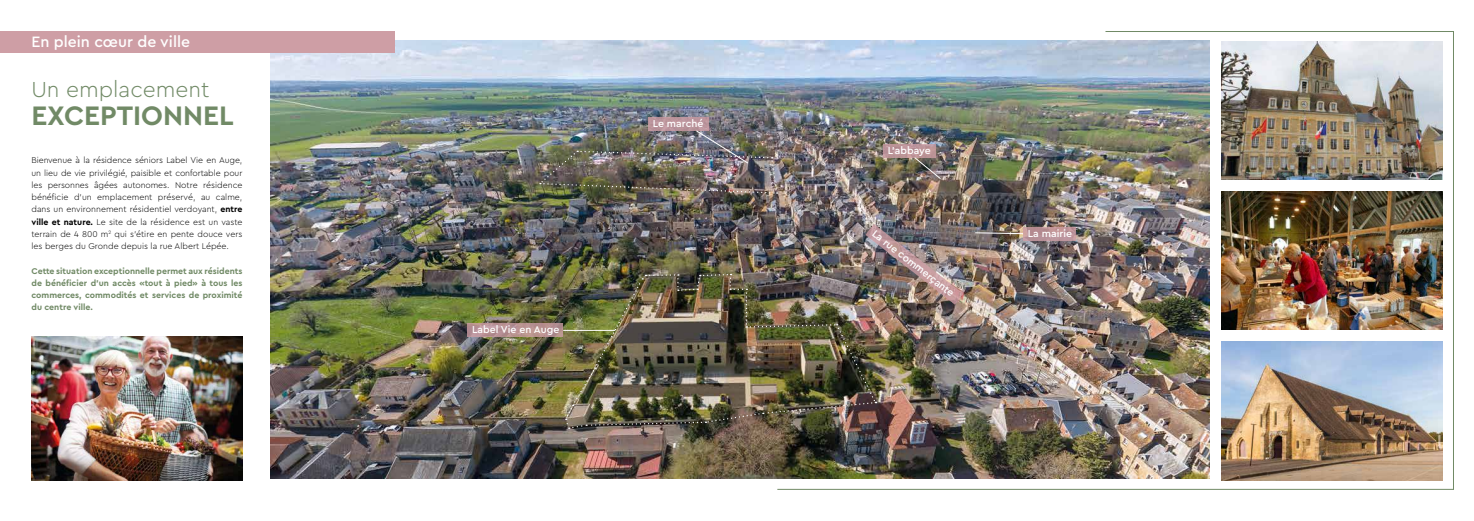
<style>
.page{position:relative;width:1474px;height:521px;background:#fff}
.page>*{position:absolute;margin:0;border:0;box-sizing:border-box;transform-origin:0 0}
.t1{font:700 28px "Cera Pro";color:#718a66}
.t2{font:300 22.75px "Cera Pro";color:#718a66}
.t3{font:500 15.75px "Cera Pro";color:#fff}
.t4{font:500 10.5px "Cera Pro";color:#fff}
.t5{font:300 8.75px/12.2px "Cera Pro";color:#000;text-align:justify}
.t6{font:700 8.75px/12.2px "Cera Pro";color:#718a66;text-align:justify}
.s1{font-weight:700}
</style>
<div class="page">
<svg style="left:776px;top:31px;width:678px;height:459px"></svg>
<img style="left:270px;top:41px;width:939px;height:438px">
<div style="left:0;top:32px;width:394px;height:21px;background:#ce9ea5"></div>
<svg style="left:467px;top:323px;width:96px;height:14px"></svg>
<div style="left:648px;top:117px;width:60px;height:13px;background:#bc959c"></div>
<svg style="left:882px;top:144px;width:53px;height:14px"></svg>
<svg style="left:1023px;top:227px;width:52px;height:14px"></svg>
<img style="left:565px;top:224px;width:398px;height:205px">
<hr style="left:563px;top:330px;width:52px;height:1px;background:#fff">
<img style="left:539px;top:130px;width:238px;height:64px">
<svg style="left:913px;top:156px;width:28px;height:24px"></svg>
<svg style="left:974px;top:232px;width:49px;height:3px"></svg>
<img style="left:32px;top:336px;width:210px;height:144px">
<img style="left:1221px;top:42px;width:221px;height:137px">
<img style="left:1221px;top:192px;width:221px;height:138px">
<img style="left:1221px;top:341px;width:221px;height:139px">
<h3 class="t3" style="left:32px;top:32px;width:160px">En plein cœur de ville</h3>
<h2 class="t2" style="left:32px;top:74px;width:179px">Un emplacement</h2>
<h1 class="t1" style="left:32px;top:97px;width:204px">EXCEPTIONNEL</h1>
<p class="t5" style="left:31px;top:154px;width:212px">Bienvenue à la résidence séniors Label Vie en Auge, un lieu de vie privilégié, paisible et confortable pour les personnes âgées autonomes. Notre résidence bénéficie d’un emplacement préservé, au calme, dans un environnement résidentiel verdoyant, <span class="s1">entre ville et nature.</span> Le site de la résidence est un vaste terrain de 4 800 m<sup>2</sup> qui s’étire en pente douce vers les berges du Gronde depuis la rue Albert Lépée.</p>
<p class="t6" style="left:31px;top:264px;width:212px">Cette situation exceptionnelle permet aux résidents de bénéficier d’un accès «tout à pied» à tous les commerces, commodités et services de proximité du centre ville.</p>
<p class="t4" style="left:472px;top:323px;width:89px">Label Vie en Auge</p>
<p class="t4" style="left:652px;top:116px;width:52px">Le marché</p>
<p class="t4" style="left:887px;top:144px;width:45px">L’abbaye</p>
<p class="t4" style="left:877px;top:227px;width:102px;rotate:38deg">La rue commerçante</p>
<p class="t4" style="left:1027px;top:227px;width:46px">La mairie</p>
</div>
